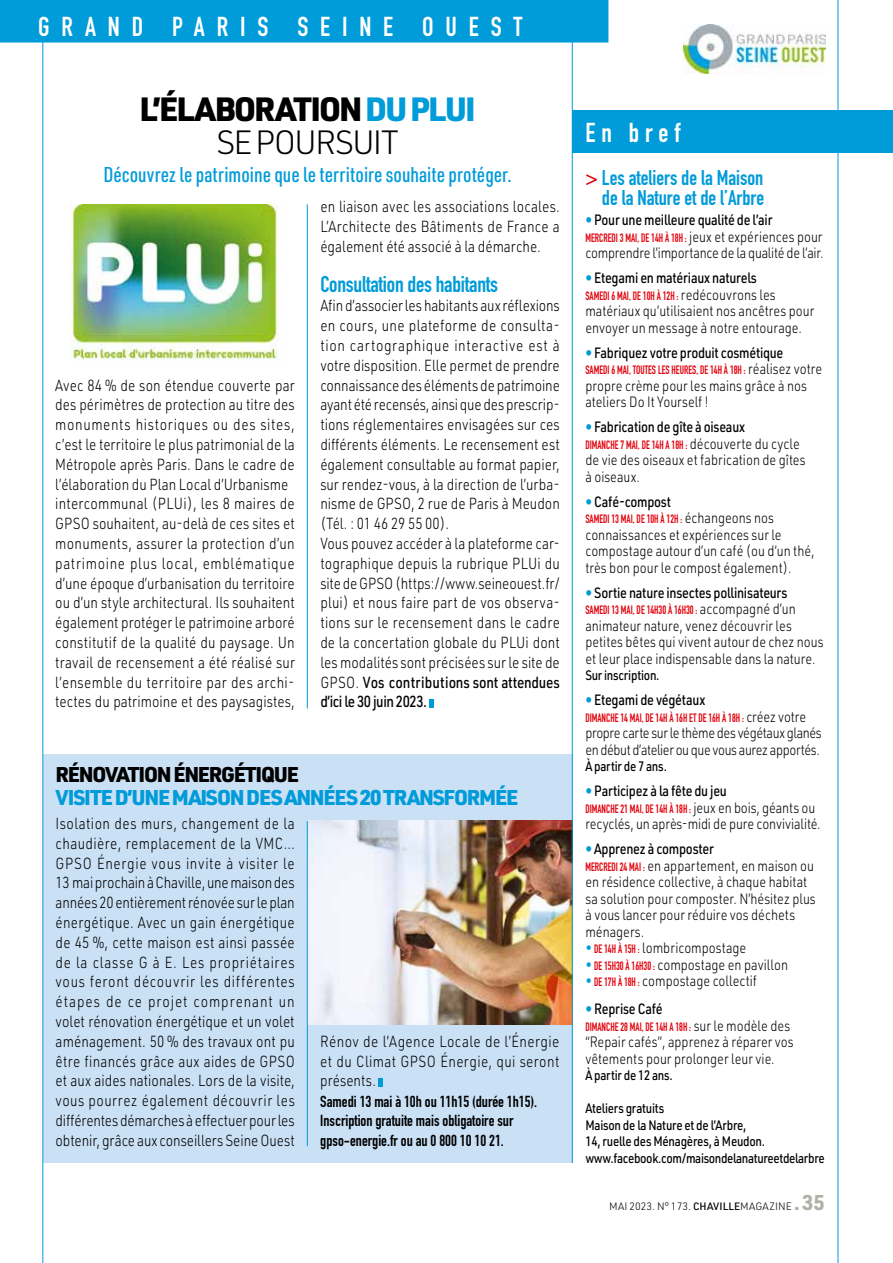
<style>
.page{position:relative;width:893px;height:1263px;background:#fff}
.page>*{position:absolute;margin:0;border:0;box-sizing:border-box;transform-origin:0 0}
.t1{font:900 33px/33px "URWDIN";letter-spacing:-.055em;color:#000;text-align:center}
.t2{font:27px "DIN Engschrift LT Pro";letter-spacing:.44em;color:#fff}
.t3{font:22.5px "DIN Engschrift LT Pro";letter-spacing:-.01em;color:#009bd9}
.t4{font:500 21px "URWDIN Cond";color:#009bd9}
.t5{font:21px/19.5px "DIN Engschrift LT Pro";color:#009bd9;text-align:right}
.t6{font:900 21px "URWDIN";letter-spacing:-.06em;color:#009bd9}
.t7{font:900 21px "URWDIN";letter-spacing:-.06em;color:#000}
.t8{font:300 15.75px/19.8px "URWDIN";letter-spacing:.005em;color:#000;text-align:justify;scale:.85 1}
.t9{font:15.75px/19.8px "DIN Engschrift LT Pro";color:#000}
.t10{font:300 14.7px/16.5px "URWDIN";color:#000;scale:.85 1}
.t11{font:500 14.7px "URWDIN";letter-spacing:-.02em;color:#000;scale:.85 1}
.t12{font:300 14.7px/16.5px "URWDIN";letter-spacing:-.03em;color:#000;scale:.85 1}
.t13{font:300 14.7px "URWDIN";letter-spacing:-.02em;color:#000;scale:.85 1}
.t14{font:500 13.5px/16.5px "URWDIN";letter-spacing:-.02em;color:#000;scale:.85 1}
.t15{font:12px "DIN Engschrift LT Pro";color:#e3000b;scale:.85 1}
.t16{font:300 10.5px "URWDIN";color:#000}
.s1{color:#009bd9}
.s2{font-weight:300}
.s3{font-weight:500}
.s4{color:#e3000b}
.s5{font-weight:700;color:#009bd9}
.s6{font-family:"URWDIN";font-weight:300;font-size:14.7px;color:#000}
.s7{font-family:"DIN Engschrift LT Pro";font-weight:400;font-size:12px;color:#e3000b}
.s8{font-weight:700;font-size:21px;color:#b1b0a7}
</style>
<div class="page">
<div style="left:43px;top:755px;width:529px;height:408px;background:#cae0f5"></div>
<svg style="left:379px;top:1078px;width:4px;height:8px"></svg>
<img style="left:308px;top:821px;width:264px;height:203px">
<svg style="left:429px;top:699px;width:4px;height:8px"></svg>
<hr style="left:43px;top:0;width:1px;height:1263px;background:#009bd9">
<hr style="left:838px;top:0;width:1px;height:1263px;background:#009bd9">
<img style="left:683px;top:25px;width:142px;height:49px">
<div style="left:0;top:0;width:608px;height:43px;background:#009bd9"></div>
<hr style="left:572px;top:0;width:1px;height:1163px;background:#009bd9">
<hr style="left:307px;top:204px;width:1px;height:504px;background:#009bd9">
<div style="left:573px;top:111px;width:320px;height:42px;background:#009bd9"></div>
<img style="left:70px;top:204px;width:208px;height:156px">
<hr style="left:307px;top:821px;width:1px;height:325px;background:#009bd9">
<h2 class="t2" style="left:38px;top:11px;width:486px">GRAND PARIS SEINE OUEST</h2>
<h1 class="t1" style="left:139px;top:92px;width:338px">L’ÉLABORATION <span class="s1">DU PLUI<br></span><span class="s2">SE POURSUIT</span></h1>
<h3 class="t4" style="left:103px;top:161px;width:410px">Découvrez le patrimoine que le territoire souhaite protéger.</h3>
<p class="t8" style="left:55px;top:375px;width:283px;text-align:left">Avec 84 % de son étendue couverte par des périmètres de protection au titre des monuments historiques ou des sites, c’est le territoire le plus patrimonial de la Métropole après Paris. Dans le cadre de l’élaboration du Plan Local d’Urbanisme intercommunal (PLUi), les 8 maires de GPSO souhaitent, au-delà de ces sites et monuments, assurer la protection d’un patrimoine plus local, emblématique d’une époque d’urbanisation du territoire ou d’un style architectural. Ils souhaitent également protéger le patrimoine arboré constitutif de la qualité du paysage. Un travail de recensement a été réalisé sur l’ensemble du territoire par des archi&shy;tectes du patrimoine et des paysagistes,</p>
<p class="t8" style="left:320px;top:196px;width:283px">en liaison avec les associations locales.<br>L’Architecte des Bâtiments de France a également été associé à la démarche.</p>
<h3 class="t3" style="left:320px;top:271px;width:179px">Consultation des habitants</h3>
<p class="t8" style="left:320px;top:295px;width:283px;text-align:left">Afin d’associer les habitants aux réflexions en cours, une plateforme de consulta&shy;tion cartographique interactive est à votre disposition. Elle permet de prendre connaissance des éléments de patrimoine ayant été recensés, ainsi que des prescrip&shy;tions réglementaires envisagées sur ces différents éléments. Le recensement est également consultable au format papier, sur rendez-vous, à la direction de l’urba&shy;nisme de GPSO, 2 rue de Paris à Meudon (Tél. : 01 46 29 55 00).<br>Vous pouvez accéder à la plateforme car&shy;tographique depuis la rubrique PLUi du site de GPSO (https://www.seineouest.fr/ plui) et nous faire part de vos observa&shy;tions sur le recensement dans le cadre de la concertation globale du PLUi dont les modalités sont précisées sur le site de GPSO. <span class="s3">Vos contributions sont attendues d’ici le 30 juin 2023.</span></p>
<h3 class="t7" style="left:56px;top:760px;width:245px">RÉNOVATION ÉNERGÉTIQUE</h3>
<h3 class="t6" style="left:56px;top:783px;width:464px">VISITE D’UNE MAISON DES ANNÉES 20 TRANSFORMÉE</h3>
<p class="t8" style="left:56px;top:813px;width:283px">Isolation des murs, changement de la chaudière, remplacement de la VMC… GPSO Énergie vous invite à visiter le 13 mai prochain à Chaville, une maison des années 20 entièrement rénovée sur le plan énergétique. Avec un gain énergétique de 45 %, cette maison est ainsi passée de la classe G à E. Les propriétaires vous feront découvrir les différentes étapes de ce projet comprenant un volet rénovation énergétique et un volet aménagement. 50 % des travaux ont pu être financés grâce aux aides de GPSO et aux aides nationales. Lors de la visite, vous pourrez également découvrir les différentes démarches à effectuer pour les obtenir, grâce aux conseillers Seine Ouest</p>
<p class="t8" style="left:320px;top:1031px;width:283px">Rénov de l’Agence Locale de l’Énergie et du Climat GPSO Énergie, qui seront présents.</p>
<p class="t9" style="left:320px;top:1091px;width:218px">Samedi 13 mai à 10h ou 11h15 (durée 1h15).<br>Inscription gratuite mais obligatoire sur gpso-energie.fr ou au 0 800 10 10 21.</p>
<h2 class="t2" style="left:585px;top:116px;width:97px">En bref</h2>
<h3 class="t5" style="left:585px;top:168px;width:180px"><span class="s4">&gt;</span> Les ateliers de la Maison de la Nature et de l’Arbre</h3>
<p class="t11" style="left:585px;top:210px;width:222px"><span class="s5">•</span> Pour une meilleure qualité de l’air</p>
<p class="t15" style="left:585px;top:231px;width:281px">MERCREDI 3 MAI, DE 14H À 18H : <span class="s6">jeux et expériences pour</span></p>
<p class="t13" style="left:585px;top:243px;width:282px">comprendre l’importance de la qualité de l’air.</p>
<p class="t11" style="left:585px;top:268px;width:203px"><span class="s5">•</span> Etegami en matériaux naturels</p>
<p class="t15" style="left:585px;top:289px;width:225px">SAMEDI 6 MAI, DE 10H À 12H : <span class="s6">redécouvrons les</span></p>
<p class="t10" style="left:585px;top:302px;width:271px">matériaux qu’utilisaient nos ancêtres pour envoyer un message à notre entourage.</p>
<p class="t11" style="left:585px;top:343px;width:234px"><span class="s5">•</span> Fabriquez votre produit cosmétique</p>
<p class="t15" style="left:585px;top:363px;width:280px">SAMEDI 6 MAI, TOUTES LES HEURES, DE 14H À 18H : <span class="s6">réalisez votre</span></p>
<p class="t10" style="left:585px;top:377px;width:262px">propre crème pour les mains grâce à nos ateliers Do It Yourself !</p>
<p class="t11" style="left:585px;top:417px;width:189px"><span class="s5">•</span> Fabrication de gîte à oiseaux</p>
<p class="t15" style="left:585px;top:438px;width:254px">DIMANCHE 7 MAI, DE 14H A 18H : <span class="s6">découverte du cycle</span></p>
<p class="t10" style="left:585px;top:451px;width:261px">de vie des oiseaux et fabrication de gîtes à oiseaux.</p>
<p class="t11" style="left:585px;top:492px;width:102px"><span class="s5">•</span> Café-compost</p>
<p class="t15" style="left:585px;top:512px;width:223px">SAMEDI 13 MAI, DE 10H À 12H : <span class="s6">échangeons nos</span></p>
<p class="t10" style="left:585px;top:526px;width:271px">connaissances et expériences sur le compostage autour d’un café (ou d’un thé, très bon pour le compost également).</p>
<p class="t11" style="left:585px;top:583px;width:239px"><span class="s5">•</span> Sortie nature insectes pollinisateurs</p>
<p class="t15" style="left:585px;top:603px;width:249px">SAMEDI 13 MAI, DE 14H30 À 16H30 : <span class="s6">accompagné d’un</span></p>
<p class="t10" style="left:585px;top:617px;width:282px">animateur nature, venez découvrir les petites bêtes qui vivent autour de chez nous et leur place indispensable dans la nature.</p>
<p class="t14" style="left:585px;top:667px;width:89px">Sur inscription.</p>
<p class="t11" style="left:585px;top:690px;width:143px"><span class="s5">•</span> Etegami de végétaux</p>
<p class="t15" style="left:585px;top:711px;width:261px">DIMANCHE 14 MAI, DE 14H À 16H ET DE 16H À 18H : <span class="s6">créez votre</span></p>
<p class="t12" style="left:585px;top:724px;width:280px">propre carte sur le thème des végétaux glanés en début d’atelier ou que vous aurez apportés.</p>
<p class="t14" style="left:585px;top:758px;width:97px">À partir de 7 ans.</p>
<p class="t11" style="left:585px;top:781px;width:168px"><span class="s5">•</span> Participez à la fête du jeu</p>
<p class="t15" style="left:585px;top:802px;width:272px">DIMANCHE 21 MAI, DE 14H À 18H : <span class="s6">jeux en bois, géants ou</span></p>
<p class="t10" style="left:585px;top:815px;width:278px">recyclés, un après-midi de pure convivialité.</p>
<p class="t10" style="left:585px;top:840px;width:273px"><span class="s5">•</span> <span class="s3">Apprenez à composter<br></span><span class="s7">MERCREDI 24 MAI :</span> en appartement, en maison ou en résidence collective, à chaque habitat sa solution pour composter. N’hésitez plus à vous lancer pour réduire vos déchets ménagers.</p>
<p class="t10" style="left:585px;top:939px;width:191px"><span class="s1">•</span> <span class="s7">DE 14H À 15H :</span> lombricompostage</p>
<p class="t10" style="left:585px;top:956px;width:240px"><span class="s1">•</span> <span class="s7">DE 15H30 À 16H30 :</span> compostage en pavillon</p>
<p class="t10" style="left:585px;top:972px;width:203px"><span class="s1">•</span> <span class="s7">DE 17H À 18H :</span> compostage collectif</p>
<p class="t11" style="left:585px;top:999px;width:92px"><span class="s5">•</span> Reprise Café</p>
<p class="t15" style="left:585px;top:1020px;width:242px">DIMANCHE 28 MAI, DE 14H A 18H : <span class="s6">sur le modèle des</span></p>
<p class="t10" style="left:585px;top:1033px;width:247px">“Repair cafés”, apprenez à réparer vos vêtements pour prolonger leur vie.</p>
<p class="t14" style="left:585px;top:1067px;width:104px">À partir de 12 ans.</p>
<p class="t14" style="left:585px;top:1100px;width:283px">Ateliers gratuits<br>Maison de la Nature et de l’Arbre,<br>14, ruelle des Ménagères, à Meudon. www.facebook.com/maisondelanatureetdelarbre</p>
<p class="t16" style="left:609px;top:1199px;width:217px">MAI 2023. N° 173. <span class="s3">CHAVILLE</span>MAGAZINE <span class="s8">.35</span></p>
</div>
